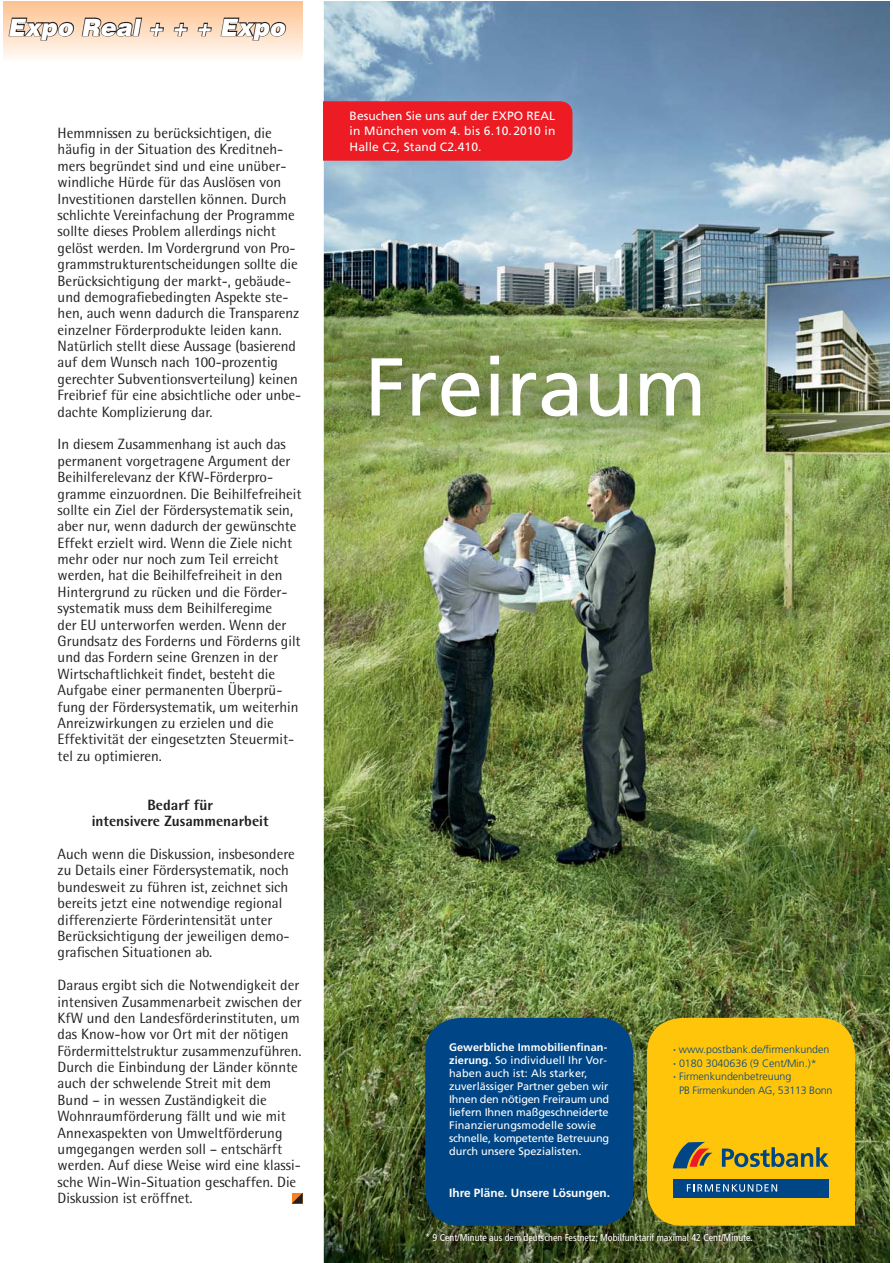
<style>
.page{position:relative;width:893px;height:1263px;background:#fff}
.page>*{position:absolute;margin:0;border:0;box-sizing:border-box;transform-origin:0 0}
.t1{font:81.9px "Frutiger LT Std";color:#fff}
.t2{font:italic 900 23.85px "Helvetica";letter-spacing:.005em;color:#fff}
.t3{font:14.85px/16.4px "Rotis Semi Sans";color:#231f20}
.t4{font:800 14.85px/16.4px "Rotis Semi Sans";color:#231f20;text-align:center}
.t5{font:12px/15.3px "Frutiger LT Std";letter-spacing:.01em;color:#fff;text-align:justify}
.t6{font:700 11.85px "Frutiger LT Std";color:#fff}
.t7{font:10.95px/13px "Frutiger LT Std";letter-spacing:-.005em;color:#fff}
.t8{font:300 10.65px "Frutiger LT Std";color:#004686}
.t9{font:300 10.65px "Frutiger LT Std";letter-spacing:-.02em;color:#004686}
.t10{font:condensed 10.05px "Frutiger LT Std";color:#fff}
.s1{font-weight:700}
</style>
<div class="page">
<svg style="left:292px;top:1193px;width:11px;height:11px"></svg>
<img style="left:324px;top:2px;width:565px;height:1261px">
<div style="left:324px;top:101px;width:248px;height:60px;background:#ed1c24"></div>
<img style="left:328px;top:312px;width:413px;height:141px">
<img style="left:422px;top:1230px;width:335px;height:18px">
<div style="left:425px;top:1018px;width:208px;height:208px;background:#004686;border-radius:35px"></div>
<svg style="left:647px;top:1018px;width:208px;height:208px;background:#e3b718"></svg>
<div style="left:3px;top:2px;width:299px;height:59px;background:linear-gradient(to bottom,#fdc390,#fffbf7)"></div>
<svg style="left:8px;top:17px;width:279px;height:24px;background:#caaf99"></svg>
<svg style="left:887px;top:2px;width:3px;height:7px"></svg>
<h2 class="t2" style="left:8px;top:18px;width:279px">Expo Real + + + Expo</h2>
<p class="t3" style="left:58px;top:126px;width:245px">Hemmnissen zu berücksichtigen, die häufig in der Situation des Kreditneh&shy;mers begründet sind und eine unüber&shy;windliche Hürde für das Auslösen von Investitionen darstellen können. Durch schlichte Vereinfachung der Programme sollte dieses Problem allerdings nicht gelöst werden. Im Vordergrund von Pro&shy;grammstrukturentscheidungen sollte die Berücksichtigung der markt-, gebäude&shy;und demografiebedingten Aspekte ste&shy;hen, auch wenn dadurch die Transparenz einzelner Förderprodukte leiden kann.<br>Natürlich stellt diese Aussage (basierend auf dem Wunsch nach 100-prozentig gerechter Subventionsverteilung) keinen Freibrief für eine absichtliche oder unbe&shy;dachte Komplizierung dar.</p>
<p class="t3" style="left:58px;top:438px;width:245px">In diesem Zusammenhang ist auch das permanent vorgetragene Argument der Beihilferelevanz der KfW-Förderpro&shy;gramme einzuordnen. Die Beihilfefreiheit sollte ein Ziel der Fördersystematik sein, aber nur, wenn dadurch der gewünschte Effekt erzielt wird. Wenn die Ziele nicht mehr oder nur noch zum Teil erreicht werden, hat die Beihilfefreiheit in den Hintergrund zu rücken und die Förder&shy;systematik muss dem Beihilferegime<br>der EU unterworfen werden. Wenn der Grundsatz des Forderns und Förderns gilt und das Fordern seine Grenzen in der Wirtschaftlichkeit findet, besteht die Aufgabe einer permanenten Überprü&shy;fung der Fördersystematik, um weiterhin Anreizwirkungen zu erzielen und die Effektivität der eingesetzten Steuermit&shy;tel zu optimieren.</p>
<p class="t4" style="left:92px;top:798px;width:178px">Bedarf für<br>intensivere Zusammenarbeit</p>
<p class="t3" style="left:58px;top:847px;width:239px">Auch wenn die Diskussion, insbesondere zu Details einer Fördersystematik, noch bundesweit zu führen ist, zeichnet sich bereits jetzt eine notwendige regional differenzierte Förderintensität unter Berücksichtigung der jeweiligen demo&shy;grafischen Situationen ab.</p>
<p class="t3" style="left:58px;top:978px;width:245px">Daraus ergibt sich die Notwendigkeit der intensiven Zusammenarbeit zwischen der KfW und den Landesförderinstituten, um das Know-how vor Ort mit der nötigen Fördermittelstruktur zusammenzuführen.<br>Durch die Einbindung der Länder könnte auch der schwelende Streit mit dem Bund – in wessen Zuständigkeit die Wohnraumförderung fällt und wie mit Annexaspekten von Umweltförderung umgegangen werden soll – entschärft werden. Auf diese Weise wird eine klassi&shy;sche Win-Win-Situation geschaffen. Die Diskussion ist eröffnet.</p>
<p class="t5" style="left:349px;top:109px;width:207px">Besuchen Sie uns auf der EXPO REAL in München vom 4. bis 6.10.2010 in Halle C2, Stand C2.410.</p>
<h1 class="t1" style="left:365px;top:352px;width:343px">Freiraum</h1>
<p class="t7" style="left:449px;top:1041px;width:161px"><span class="s1">Gewerbliche Immobilienfinan&shy;zierung.</span> So individuell Ihr Vor&shy;haben auch ist: Als starker, zuverlässiger Partner geben wir<br>Ihnen den nötigen Freiraum und liefern Ihnen maßgeschneiderte<br>Finanzierungsmodelle sowie schnelle, kompetente Betreuung durch unsere Spezialisten.</p>
<p class="t8" style="left:673px;top:1045px;width:158px"><span class="s1">·</span> www.postbank.de/firmenkunden</p>
<p class="t8" style="left:673px;top:1058px;width:145px"><span class="s1">·</span> 0180 3040636 (9 Cent/Min.)*</p>
<p class="t8" style="left:673px;top:1072px;width:120px"><span class="s1">·</span> Firmenkundenbetreuung</p>
<p class="t9" style="left:679px;top:1086px;width:155px">PB Firmenkunden AG, 53113 Bonn</p>
<p class="t6" style="left:449px;top:1186px;width:162px">Ihre Pläne. Unsere Lösungen.</p>
<p class="t10" style="left:425px;top:1232px;width:329px">* 9 Cent/Minute aus dem deutschen Festnetz; Mobilfunktarif maximal 42 Cent/Minute.</p>
</div>
